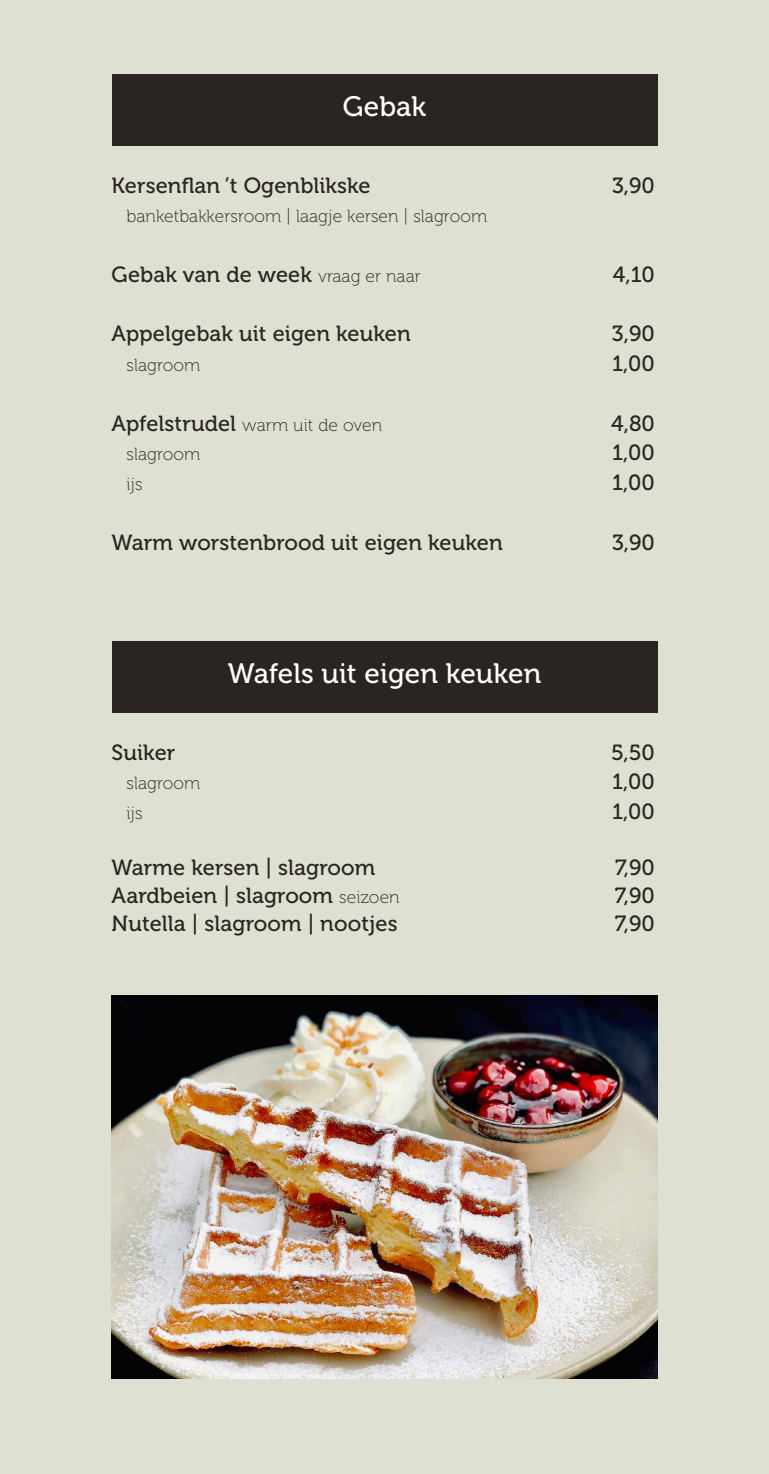
<style>
.page{position:relative;width:769px;height:1474px;background:#fff}
.page>*{position:absolute;margin:0;border:0;box-sizing:border-box;transform-origin:0 0}
.t1{font:28px "Museo 500";letter-spacing:.005em;color:#fff}
.t2{font:21.88px "Museo 500";letter-spacing:.005em;color:#2a2522}
.t3{font:17.5px "Museo 100";letter-spacing:.005em;color:#2a2522}
.s1{font-family:"Museo 100";font-size:17.5px}
.s2{font-family:"Museo 500";font-size:21.88px}
</style>
<div class="page">
<div style="left:0;top:0;width:769px;height:1473px;background:#dee0d2"></div>
<div style="left:112px;top:641px;width:545px;height:72px;background:#2a2522"></div>
<div style="left:112px;top:74px;width:545px;height:72px;background:#2a2522"></div>
<img style="left:112px;top:995px;width:545px;height:383px">
<p class="t1" style="left:343px;top:91px;width:85px">Gebak</p>
<p class="t2" style="left:112px;top:173px;width:261px">Kersenflan ’t Ogenblikske</p>
<p class="t2" style="left:612px;top:173px;width:44px">3,90</p>
<p class="t3" style="left:126px;top:207px;width:362px">banketbakkersroom | laagje kersen | slagroom</p>
<p class="t2" style="left:112px;top:262px;width:311px">Gebak van de week <span class="s1">vraag er naar</span></p>
<p class="t2" style="left:613px;top:262px;width:43px">4,10</p>
<p class="t2" style="left:112px;top:322px;width:301px">Appelgebak uit eigen keuken</p>
<p class="t2" style="left:612px;top:322px;width:44px">3,90</p>
<p class="t3" style="left:126px;top:356px;width:75px">slagroom</p>
<p class="t2" style="left:612px;top:351px;width:44px">1,00</p>
<p class="t3" style="left:112px;top:415px;width:272px"><span class="s2">Apfelstrudel</span> warm uit de oven</p>
<p class="t2" style="left:611px;top:411px;width:45px">4,80</p>
<p class="t3" style="left:126px;top:445px;width:75px">slagroom</p>
<p class="t2" style="left:612px;top:441px;width:44px">1,00</p>
<p class="t3" style="left:126px;top:475px;width:18px">ijs</p>
<p class="t2" style="left:612px;top:470px;width:44px">1,00</p>
<p class="t2" style="left:112px;top:530px;width:393px">Warm worstenbrood uit eigen keuken</p>
<p class="t2" style="left:612px;top:530px;width:44px">3,90</p>
<p class="t1" style="left:228px;top:658px;width:315px">Wafels uit eigen keuken</p>
<p class="t2" style="left:112px;top:740px;width:65px">Suiker</p>
<p class="t2" style="left:611px;top:740px;width:45px">5,50</p>
<p class="t3" style="left:126px;top:774px;width:75px">slagroom</p>
<p class="t2" style="left:612px;top:769px;width:44px">1,00</p>
<p class="t3" style="left:126px;top:803px;width:18px">ijs</p>
<p class="t2" style="left:612px;top:799px;width:44px">1,00</p>
<p class="t2" style="left:112px;top:855px;width:265px">Warme kersen | slagroom</p>
<p class="t2" style="left:615px;top:855px;width:41px">7,90</p>
<p class="t2" style="left:112px;top:883px;width:290px">Aardbeien | slagroom <span class="s1">seizoen</span></p>
<p class="t2" style="left:615px;top:883px;width:41px">7,90</p>
<p class="t2" style="left:112px;top:911px;width:287px">Nutella | slagroom | nootjes</p>
<p class="t2" style="left:615px;top:911px;width:41px">7,90</p>
</div>
